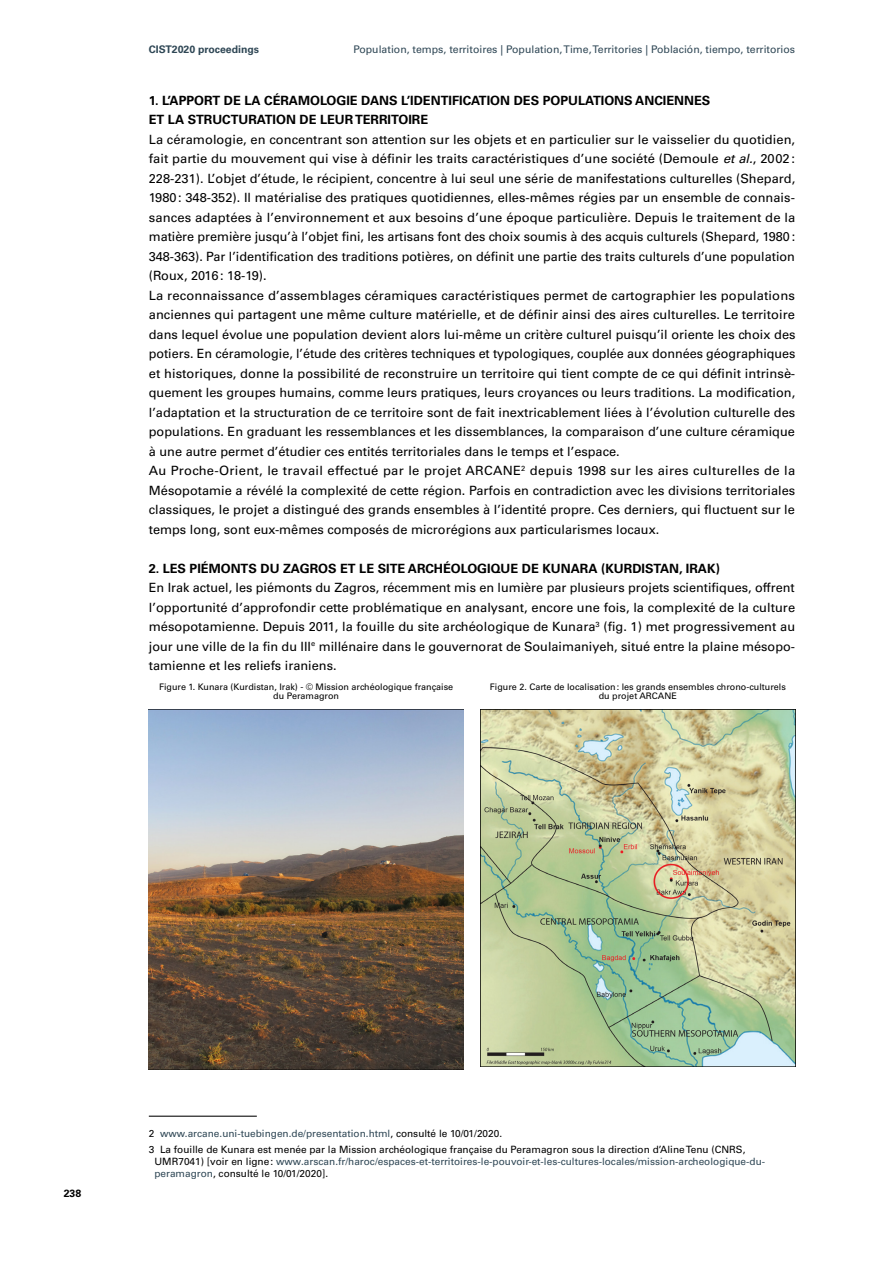
<style>
.page{position:relative;width:893px;height:1263px;background:#fff}
.page>*{position:absolute;margin:0;border:0;box-sizing:border-box;transform-origin:0 0}
.texte_courant{font:12.75px/19.5px "Univers LT";color:#000;text-align:justify}
.inter_1{font:700 12.75px/19.5px "Univers LT";color:#000}
.t1{font:10.5px "Univers LT";color:#2f4755}
.t2{font:700 10.5px "Univers LT";color:#2f4755}
.t3{font:700 10.5px "Univers LT";color:#000}
.notes{font:10.05px/12px "Univers LT";color:#000}
.notes-2{font:10.05px "Univers LT";color:#2f4755}
.Figure{font:9px/9.8px "Univers LT";color:#000;text-align:center}
.s1{font-style:italic}
.s2{color:#000}
.s3{color:#2f4755}
</style>
<div class="page">
<hr style="left:149px;top:1116px;width:108px;height:1px;background:#000">
<img style="left:149px;top:709px;width:314px;height:360px">
<img style="left:480px;top:709px;width:315px;height:358px">
<p class="t2" style="left:149px;top:43px;width:112px">CIST2020 proceedings</p>
<p class="t1" style="left:353px;top:43px;width:443px">Population, temps, territoires | Population, Time, Territories | Población, tiempo, territorios</p>
<p class="inter_1" style="left:149px;top:90px;width:563px">1. L’APPORT DE LA CÉRAMOLOGIE DANS L’IDENTIFICATION DES POPULATIONS ANCIENNES<br>ET LA STRUCTURATION DE LEUR TERRITOIRE</p>
<p class="texte_courant" style="left:149px;top:129px;width:648px">La céramologie, en concentrant son attention sur les objets et en particulier sur le vaisselier du quotidien, fait partie du mouvement qui vise à définir les traits caractéristiques d’une société (Demoule <span class="s1">et al.</span>, 2002:<br>228-231). L’objet d’étude, le récipient, concentre à lui seul une série de manifestations culturelles (Shepard, 1980: 348-352). Il matérialise des pratiques quotidiennes, elles-mêmes régies par un ensemble de connais&shy;sances adaptées à l’environnement et aux besoins d’une époque particulière. Depuis le traitement de la matière première jusqu’à l’objet fini, les artisans font des choix soumis à des acquis culturels (Shepard, 1980 :<br>348-363). Par l’identification des traditions potières, on définit une partie des traits culturels d’une population (Roux, 2016: 18-19).</p>
<p class="texte_courant" style="left:149px;top:285px;width:648px">La reconnaissance d’assemblages céramiques caractéristiques permet de cartographier les populations anciennes qui partagent une même culture matérielle, et de définir ainsi des aires culturelles. Le territoire dans lequel évolue une population devient alors lui-même un critère culturel puisqu’il oriente les choix des potiers. En céramologie, l’étude des critères techniques et typologiques, couplée aux données géographiques et historiques, donne la possibilité de reconstruire un territoire qui tient compte de ce qui définit intrinsè&shy;quement les groupes humains, comme leurs pratiques, leurs croyances ou leurs traditions. La modification, l’adaptation et la structuration de ce territoire sont de fait inextricablement liées à l’évolution culturelle des populations. En graduant les ressemblances et les dissemblances, la comparaison d’une culture céramique à une autre permet d’étudier ces entités territoriales dans le temps et l’espace.</p>
<p class="texte_courant" style="left:149px;top:461px;width:648px">Au Proche-Orient, le travail effectué par le projet ARCANE<sup>2</sup> depuis 1998 sur les aires culturelles de la Mésopotamie a révélé la complexité de cette région. Parfois en contradiction avec les divisions territoriales classiques, le projet a distingué des grands ensembles à l’identité propre. Ces derniers, qui fluctuent sur le temps long, sont eux-mêmes composés de microrégions aux particularismes locaux.</p>
<p class="inter_1" style="left:149px;top:558px;width:573px">2. LES PIÉMONTS DU ZAGROS ET LE SITE ARCHÉOLOGIQUE DE KUNARA (KURDISTAN, IRAK)</p>
<p class="texte_courant" style="left:149px;top:578px;width:648px">En Irak actuel, les piémonts du Zagros, récemment mis en lumière par plusieurs projets scientifiques, offrent l’opportunité d’approfondir cette problématique en analysant, encore une fois, la complexité de la culture mésopotamienne. Depuis 2011, la fouille du site archéologique de Kunara<sup>3</sup> (fig. 1) met progressivement au jour une ville de la fin du III<sup>e</sup> millénaire dans le gouvernorat de Soulaimaniyeh, situé entre la plaine mésopo&shy;tamienne et les reliefs iraniens.</p>
<p class="Figure" style="left:159px;top:682px;width:296px">Figure 1. Kunara (Kurdistan, Irak) - © Mission archéologique française du Peramagron</p>
<p class="Figure" style="left:490px;top:682px;width:298px">Figure 2. Carte de localisation: les grands ensembles chrono-culturels du projet ARCANE</p>
<p class="t3" style="left:64px;top:1187px;width:19px">238</p>
<p class="notes-2" style="left:149px;top:1127px;width:355px"><span class="s2">2</span> www.arcane.uni-tuebingen.de/presentation.html<span class="s2">, consulté le 10/01/2020.</span></p>
<p class="notes" style="left:154px;top:1143px;width:612px;text-indent:-6px">3 La fouille de Kunara est menée par la Mission archéologique française du Peramagron sous la direction d’Aline Tenu (CNRS,<br>UMR7041) [voir en ligne: <span class="s3">www.arscan.fr/haroc/espaces-et-territoires-le-pouvoir-et-les-cultures-locales/mission-archeologique-du&shy;peramagron</span>, consulté le 10/01/2020].</p>
</div>
